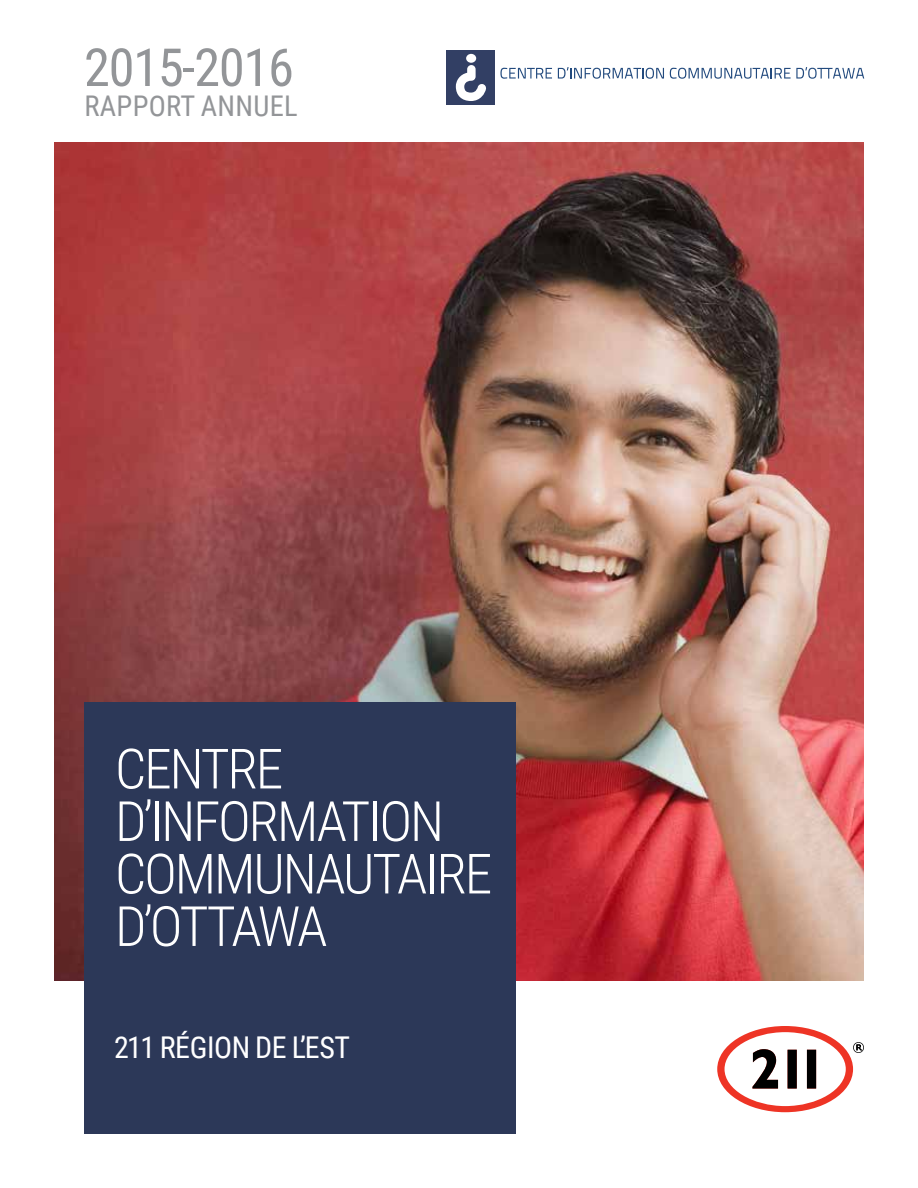
<style>
.page{position:relative;width:918px;height:1188px;background:#fff}
.page>*{position:absolute;margin:0;border:0;box-sizing:border-box;transform-origin:0 0}
.t1{font:300 55.5px/52.5px "Roboto Condensed";letter-spacing:-.04em;color:#fff}
.t2{font:52.5px "Roboto Condensed";letter-spacing:-.025em;color:#939598}
.t3{font:30px "Roboto Condensed";letter-spacing:-.015em;color:#fff}
.t4{font:28.5px "Roboto Condensed";letter-spacing:.01em;color:#939598}
</style>
<div class="page">
<img style="left:54px;top:143px;width:810px;height:838px">
<div style="left:84px;top:702px;width:432px;height:432px;background:#2c3858"></div>
<svg style="left:717px;top:1026px;width:147px;height:86px"></svg>
<svg style="left:500px;top:68px;width:52px;height:11px"></svg>
<svg style="left:558px;top:67px;width:106px;height:12px"></svg>
<svg style="left:670px;top:67px;width:194px;height:12px"></svg>
<div style="left:447px;top:51px;width:48px;height:54px;background:#323f64"></div>
<svg style="left:456px;top:65px;width:30px;height:36px"></svg>
<div style="left:466px;top:54px;width:10px;height:9px;background:#fff;border-radius:50%"></div>
<p class="t2" style="left:84px;top:31px;width:211px">2015-2016</p>
<p class="t4" style="left:85px;top:86px;width:215px">RAPPORT ANNUEL</p>
<p class="t1" style="left:115px;top:740px;width:379px">CENTRE<br>D’INFORMATION<br>COMMUNAUTAIRE<br>D’OTTAWA</p>
<p class="t3" style="left:114px;top:1027px;width:238px">211 RÉGION DE L’EST</p>
</div>
